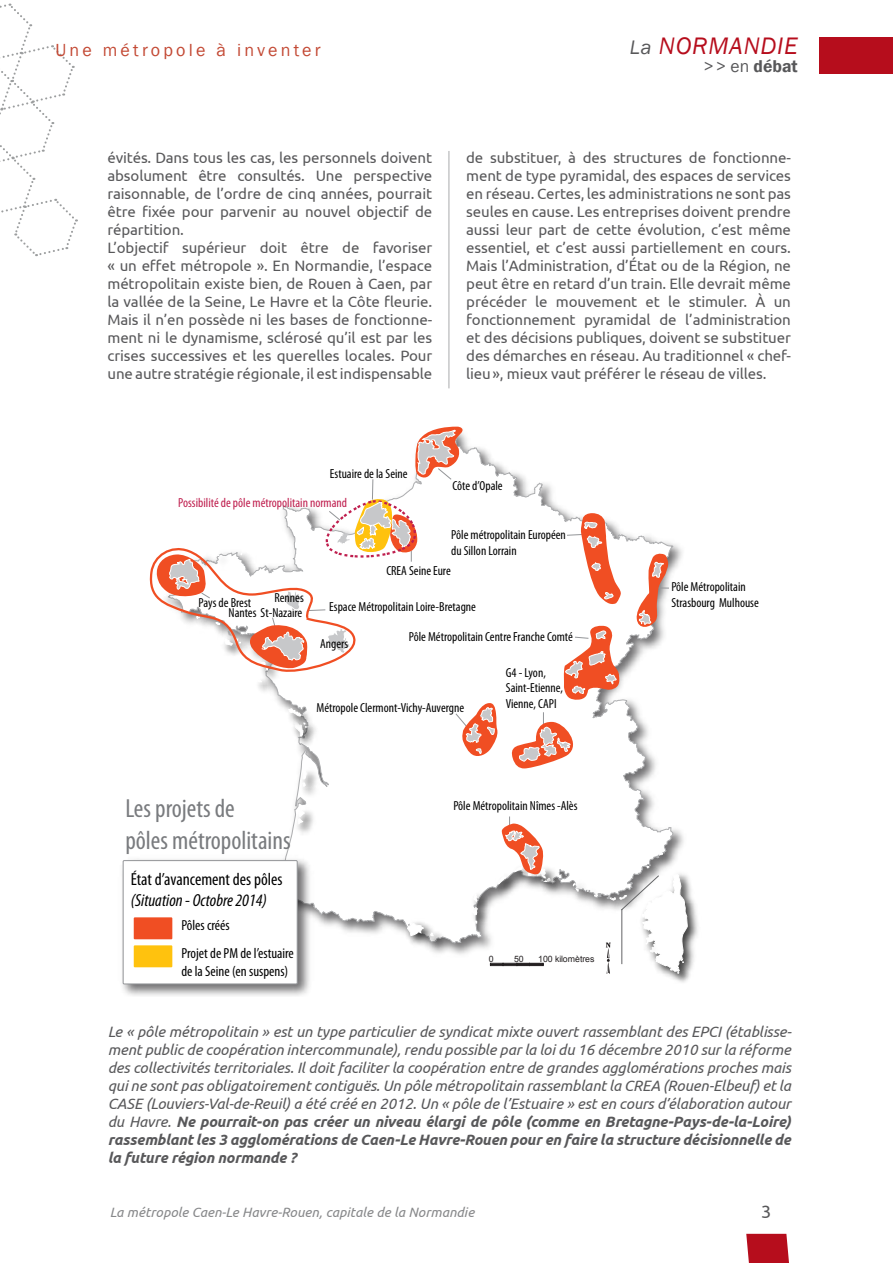
<style>
.page{position:relative;width:893px;height:1263px;background:#fff}
.page>*{position:absolute;margin:0;border:0;box-sizing:border-box;transform-origin:0 0}
.t1{font:condensed 26.25px/31.5px "Myriad Pro";color:#797b7e}
.t2{font:italic 24.6px "Franklin Gothic";letter-spacing:.03em;color:#b60d1c}
.t3{font:18px "Franklin Gothic";letter-spacing:.18em;color:#c34934}
.t4{font:18px "Ubuntu";color:#58585a}
.t5{font:condensed 17.55px "Myriad Pro";color:#000}
.t6{font:italic condensed 17.55px "Myriad Pro";color:#000}
.t7{font:600 17.55px "Franklin Gothic";color:#58585a}
.t8{font:15px/18px "Ubuntu";letter-spacing:-.01em;color:#58585a}
.t9{font:italic 15px/18px "Ubuntu";letter-spacing:-.01em;color:#58585a;text-align:justify}
.t10{font:condensed 14.55px/28px "Myriad Pro";color:#000}
.t11{font:italic 13.5px "Ubuntu";color:#87888a}
.t12{font:condensed 13.2px/15.8px "Myriad Pro";color:#000}
.t13{font:condensed 13.2px "Myriad Pro";color:#bf1e4e}
.t14{font:8.7px "Arial";letter-spacing:-.005em;color:#231f20}
.s1{font-size:20.1px;color:#58585a}
.s2{font-weight:400}
.s3{font-weight:700}
</style>
<div class="page">
<svg style="left:0;top:3px;width:78px;height:254px"></svg>
<svg style="left:276px;top:436px;width:397px;height:507px"></svg>
<img style="left:531px;top:863px;width:29px;height:29px">
<img style="left:293px;top:803px;width:27px;height:29px">
<img style="left:296px;top:764px;width:27px;height:32px">
<img style="left:492px;top:870px;width:29px;height:29px">
<img style="left:467px;top:917px;width:26px;height:13px">
<img style="left:508px;top:884px;width:15px;height:4px">
<img style="left:467px;top:888px;width:26px;height:29px">
<svg style="left:473px;top:894px;width:5px;height:20px"></svg>
<img style="left:292px;top:812px;width:26px;height:27px">
<svg style="left:298px;top:809px;width:7px;height:15px"></svg>
<img style="left:523px;top:884px;width:13px;height:7px">
<img style="left:560px;top:872px;width:6px;height:24px">
<img style="left:296px;top:777px;width:25px;height:26px">
<svg style="left:303px;top:770px;width:4px;height:17px"></svg>
<img style="left:536px;top:869px;width:24px;height:24px">
<img style="left:469px;top:914px;width:23px;height:25px">
<img style="left:635px;top:869px;width:63px;height:108px">
<img style="left:288px;top:715px;width:32px;height:37px">
<img style="left:282px;top:702px;width:35px;height:29px">
<img style="left:277px;top:682px;width:6px;height:4px">
<img style="left:258px;top:682px;width:19px;height:16px">
<img style="left:566px;top:877px;width:25px;height:25px">
<img style="left:688px;top:952px;width:10px;height:3px">
<img style="left:298px;top:717px;width:23px;height:23px">
<img style="left:641px;top:860px;width:13px;height:1px">
<img style="left:571px;top:883px;width:23px;height:24px">
<img style="left:539px;top:874px;width:24px;height:24px">
<img style="left:299px;top:720px;width:24px;height:23px">
<svg style="left:288px;top:708px;width:19px;height:29px"></svg>
<img style="left:688px;top:955px;width:10px;height:22px">
<img style="left:588px;top:889px;width:18px;height:23px">
<img style="left:571px;top:883px;width:22px;height:22px">
<img style="left:641px;top:861px;width:23px;height:13px">
<img style="left:581px;top:885px;width:23px;height:23px">
<svg style="left:587px;top:890px;width:9px;height:6px"></svg>
<img style="left:688px;top:962px;width:7px;height:15px">
<svg style="left:573px;top:883px;width:6px;height:8px"></svg>
<img style="left:604px;top:892px;width:2px;height:22px">
<img style="left:671px;top:964px;width:22px;height:19px">
<img style="left:654px;top:847px;width:25px;height:23px">
<svg style="left:659px;top:852px;width:4px;height:3px"></svg>
<img style="left:401px;top:917px;width:38px;height:29px">
<svg style="left:407px;top:923px;width:17px;height:13px"></svg>
<img style="left:425px;top:927px;width:25px;height:25px">
<svg style="left:430px;top:932px;width:3px;height:4px"></svg>
<svg style="left:490px;top:963px;width:53px;height:3px"></svg>
<svg style="left:606px;top:874px;width:82px;height:100px"></svg>
<hr style="left:622px;top:909px;width:1px;height:55px;background:#636466">
<img style="left:122px;top:853px;width:193px;height:143px">
<div style="left:123px;top:860px;width:174px;height:124px;background:#fff"></div>
<div style="left:123px;top:860px;width:175px;height:124px;border:1px solid #939598"></div>
<div style="left:134px;top:917px;width:38px;height:22px;background:#f04e23"></div>
<div style="left:134px;top:945px;width:38px;height:22px;background:#ffc20e"></div>
<svg style="left:566px;top:513px;width:55px;height:93px"></svg>
<svg style="left:636px;top:553px;width:33px;height:77px"></svg>
<svg style="left:563px;top:625px;width:57px;height:76px"></svg>
<svg style="left:511px;top:712px;width:71px;height:56px"></svg>
<svg style="left:455px;top:701px;width:44px;height:57px"></svg>
<svg style="left:498px;top:816px;width:52px;height:68px"></svg>
<svg style="left:149px;top:427px;width:316px;height:255px"></svg>
<hr style="left:448px;top:151px;width:2px;height:237px;background:#c6c7c8">
<svg style="left:746px;top:1234px;width:43px;height:29px"></svg>
<div style="left:819px;top:36px;width:74px;height:37px;background:#b60d1c"></div>
<p class="t3" style="left:55px;top:39px;width:267px">Une métropole à inventer</p>
<h2 class="t2" style="left:630px;top:30px;width:169px"><span class="s1">LA</span> NORMANDIE</h2>
<p class="t7" style="left:703px;top:56px;width:96px"><span class="s2">&gt; &gt; en</span> débat</p>
<p class="t8" style="left:107px;top:148px;width:326px">évités. Dans tous les cas, les personnels doivent absolument être consultés. U ne perspective raisonnable, de l’ordre de cinq années, pourrait être fixée pour parvenir au nouvel objectif de répartition.<br>L’objectif supérieur doit être de favoriser « un effet métropole ». En Normandie, l’espace métropolitain existe bien, de Rouen à Caen, par la vallée de la Seine, Le Havre et la Côte fleurie.<br>Mais il n’en possède ni les bases de fonctionne&shy;ment ni le dynamisme, sclérosé qu’il est par les crises successives et les querelles locales. Pour une autre stratégie régionale, il est indispensable</p>
<p class="t8" style="left:466px;top:148px;width:326px;text-align:justify">de substituer, à des structures de fonctionne&shy;ment de type pyramidal, des espaces de services en réseau. Certes, les administrations ne sont pas seules en cause. Les entreprises doivent prendre aussi leur part de cette évolution, c’est même essentiel, et c’est aussi partiellement en cours.<br>Mais l’Administration, d’état ou de la Région, ne peut être en retard d’un train. Elle devrait même précéder le mouvement et le stimuler. à un fonctionnement pyramidal de l’administration et des décisions publiques, doivent se substituer des démarches en réseau. Au traditionnel « chef&shy;lieu», mieux vaut préférer le réseau de villes.</p>
<p class="t12" style="left:330px;top:465px;width:79px">Estuaire de la Seine</p>
<p class="t13" style="left:178px;top:495px;width:170px">Possibilité de pôle métropolitain normand</p>
<p class="t12" style="left:452px;top:477px;width:52px">Côte d’Opale</p>
<p class="t12" style="left:451px;top:527px;width:116px">Pôle métropolitain Européen du Sillon Lorrain</p>
<p class="t12" style="left:274px;top:590px;width:31px">Rennes</p>
<p class="t12" style="left:199px;top:594px;width:54px">Pays de Brest</p>
<p class="t12" style="left:229px;top:605px;width:75px">Nantes St-Nazaire</p>
<p class="t12" style="left:386px;top:563px;width:66px">CREA Seine Eure</p>
<p class="t12" style="left:329px;top:598px;width:148px">Espace Métropolitain Loire-Bretagne</p>
<p class="t12" style="left:409px;top:629px;width:166px">Pôle Métropolitain Centre Franche Comté</p>
<p class="t12" style="left:506px;top:664px;width:59px">G4 - Lyon,<br>Saint-Etienne,<br>Vienne, CAPI</p>
<p class="t12" style="left:320px;top:636px;width:30px">Angers</p>
<p class="t12" style="left:317px;top:700px;width:149px">Métropole Clermont-Vichy-Auvergne</p>
<h1 class="t1" style="left:125px;top:793px;width:167px">Les projets de<br>pôles métropolitains</h1>
<p class="t5" style="left:131px;top:868px;width:153px">État d’avancement des pôles</p>
<p class="t6" style="left:131px;top:889px;width:138px">(Situation - Octobre 2014)</p>
<p class="t10" style="left:181px;top:911px;width:114px">Pôles créés<br>Projet de PM de l’estuaire</p>
<p class="t10" style="left:181px;top:957px;width:108px">de la Seine (en suspens)</p>
<p class="t12" style="left:453px;top:797px;width:126px">Pôle Métropolitain Nîmes -Alès</p>
<p class="t14" style="left:489px;top:953px;width:6px">0</p>
<p class="t14" style="left:514px;top:953px;width:11px">50</p>
<p class="t14" style="left:538px;top:953px;width:58px">100 kilomètres</p>
<p class="t12" style="left:671px;top:579px;width:89px">Pôle Métropolitain<br>Strasbourg Mulhouse</p>
<p class="t9" style="left:108px;top:1022px;width:685px">Le « pôle métropolitain » est un type particulier de syndicat mixte ouvert rassemblant des EPCI (établisse&shy;ment public de coopération intercommunale), rendu possible par la loi du 16 décembre 2010 sur la réforme des collectivités territoriales. Il doit faciliter la coopération entre de grandes agglomérations proches mais qui ne sont pas obligatoirement contiguës. Un pôle métropolitain rassemblant la CREA (Rouen-Elbeuf) et la CASE (Louviers-Val-de-Reuil) a été créé en 2012. Un « pôle de l’Estuaire » est en cours d’élaboration autour du Havre. <span class="s3">Ne pourrait-on pas créer un niveau élargi de pôle (comme en Bretagne-Pays-de-la-Loire) rassemblant les 3 agglomérations de Caen-Le Havre-Rouen pour en faire la structure décisionnelle de la future région normande ?</span></p>
<p class="t11" style="left:110px;top:1204px;width:366px">La métropole Caen-Le Havre-Rouen, capitale de la Normandie</p>
<p class="t4" style="left:761px;top:1201px;width:12px">3</p>
</div>
